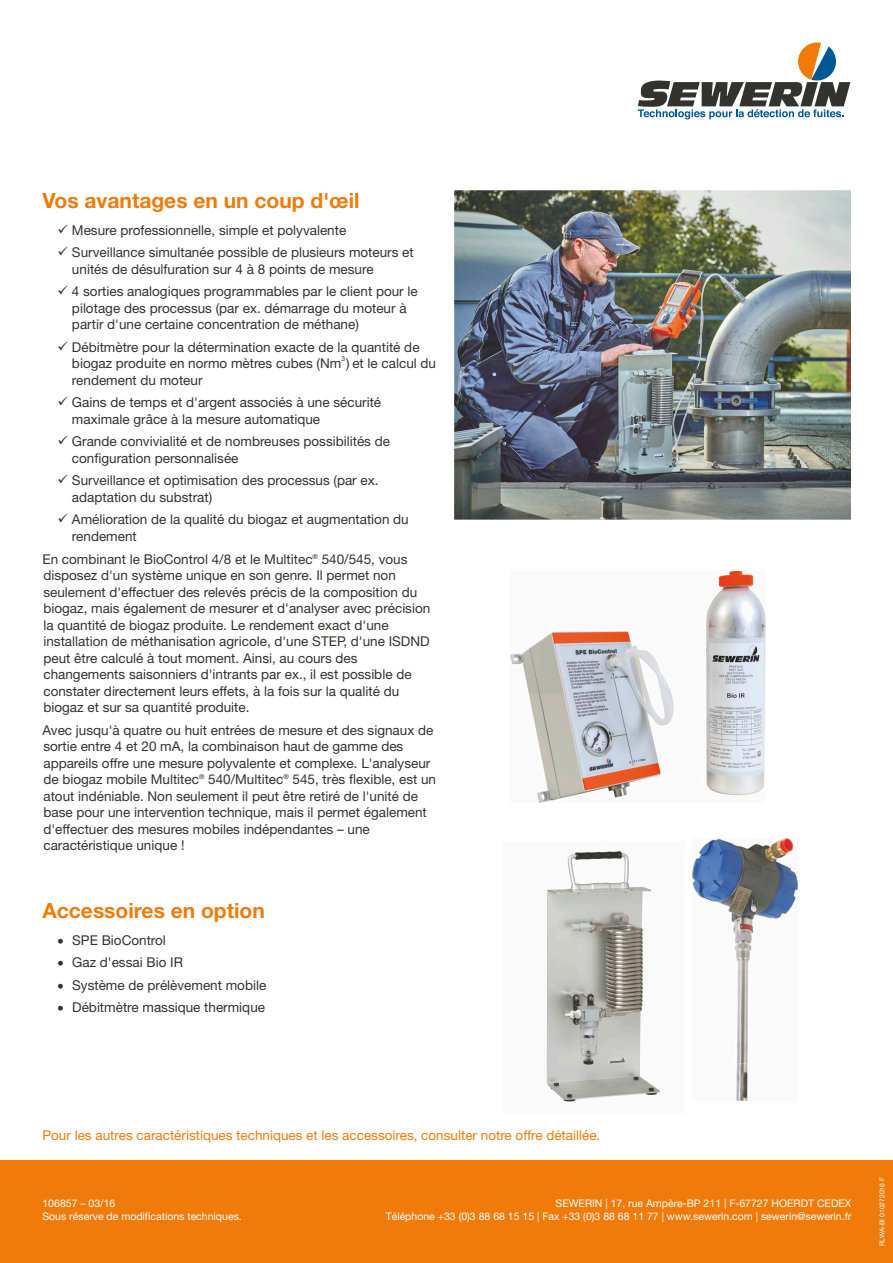
<style>
.page{position:relative;width:893px;height:1263px;background:#fff}
.page>*{position:absolute;margin:0;border:0;box-sizing:border-box;transform-origin:0 0}
.t1{font:700 21px "Helvetica Neue LT";color:#f07b0a}
.t2{font:13.5px/16.5px "Helvetica Neue LT";color:#32322f}
.t3{font:13.5px "Helvetica Neue LT";color:#f07b0a}
.t4{font:10.5px/13.5px "Helvetica Neue LT";color:#fff}
.t5{font:6.75px "Helvetica Neue LT";color:#fff}
.t6{font:6.75px "Helvetica Neue LT";color:#32322f}
</style>
<div class="page">
<div style="left:0;top:1161px;width:893px;height:102px;background:#f07b0a"></div>
<img style="left:455px;top:191px;width:395px;height:329px">
<img style="left:546px;top:851px;width:114px;height:251px">
<img style="left:692px;top:838px;width:105px;height:262px">
<img style="left:511px;top:571px;width:254px;height:231px">
<svg style="left:638px;top:43px;width:212px;height:76px"></svg>
<h1 class="t1" style="left:42px;top:193px;width:318px">Vos avantages en un coup d'œil</h1>
<p class="t2" style="left:58px;top:223px;width:290px">✓ Mesure professionnelle, simple et polyvalente</p>
<p class="t2" style="left:72px;top:245px;width:343px;text-indent:-14px">✓ Surveillance simultanée possible de plusieurs moteurs et unités de désulfuration sur 4 à 8 points de mesure</p>
<p class="t2" style="left:72px;top:284px;width:347px;text-indent:-14px">✓ 4 sorties analogiques programmables par le client pour le pilotage des processus (par ex. démarrage du moteur à partir d'une certaine concentration de méthane)</p>
<p class="t2" style="left:58px;top:340px;width:364px">✓ Débitmètre pour la détermination exacte de la quantité de</p>
<p class="t6" style="left:341px;top:357px;width:5px">3</p>
<p class="t2" style="left:72px;top:356px;width:366px">biogaz produite en normo mètres cubes (Nm ) et le calcul du rendement du moteur</p>
<p class="t2" style="left:72px;top:395px;width:311px;text-indent:-14px">✓ Gains de temps et d'argent associés à une sécurité maximale grâce à la mesure automatique</p>
<p class="t2" style="left:72px;top:434px;width:320px;text-indent:-14px">✓ Grande convivialité et de nombreuses possibilités de configuration personnalisée</p>
<p class="t2" style="left:72px;top:473px;width:308px;text-indent:-14px">✓ Surveillance et optimisation des processus (par ex. adaptation du substrat)</p>
<p class="t2" style="left:72px;top:512px;width:338px;text-indent:-14px">✓ Amélioration de la qualité du biogaz et augmentation du rendement</p>
<p class="t6" style="left:313px;top:554px;width:7px">®</p>
<p class="t2" style="left:42px;top:552px;width:389px">En combinant le BioControl 4/8 et le Multitec 540/545, vous disposez d'un système unique en son genre. Il permet non seulement d'effectuer des relevés précis de la composition du biogaz, mais également de mesurer et d'analyser avec précision la quantité de biogaz produite. Le rendement exact d'une installation de méthanisation agricole, d'une STEP, d'une ISDND peut être calculé à tout moment. Ainsi, au cours des changements saisonniers d'intrants par ex., il est possible de constater directement leurs effets, à la fois sur la qualité du biogaz et sur sa quantité produite.</p>
<p class="t2" style="left:42px;top:723px;width:392px">Avec jusqu'à quatre ou huit entrées de mesure et des signaux de sortie entre 4 et 20 mA, la combinaison haut de gamme des appareils offre une mesure polyvalente et complexe. L'analyseur</p>
<p class="t6" style="left:199px;top:774px;width:7px">®</p>
<p class="t6" style="left:283px;top:774px;width:7px">®</p>
<p class="t2" style="left:43px;top:773px;width:394px">de biogaz mobile Multitec 540/Multitec 545, très flexible, est un atout indéniable. Non seulement il peut être retiré de l'unité de base pour une intervention technique, mais il permet également d'effectuer des mesures mobiles indépendantes – une caractéristique unique !</p>
<h1 class="t1" style="left:42px;top:903px;width:224px">Accessoires en option</h1>
<p class="t2" style="left:58px;top:933px;width:110px">• SPE BioControl</p>
<p class="t2" style="left:58px;top:956px;width:127px">• Gaz d'essai Bio IR</p>
<p class="t2" style="left:58px;top:978px;width:210px">• Système de prélèvement mobile</p>
<p class="t2" style="left:58px;top:1001px;width:209px">• Débitmètre massique thermique</p>
<p class="t3" style="left:42px;top:1130px;width:559px">Pour les autres caractéristiques techniques et les accessoires, consulter notre offre détaillée.</p>
<p class="t4" style="left:42px;top:1197px;width:201px">106857 – 03/16<br>Sous réserve de modifications techniques.</p>
<p class="t4" style="left:386px;top:1197px;width:467px;text-align:right">SEWERIN | 17, rue Ampère-BP 211 | F-67727 HOERDT CEDEX<br>Téléphone +33 (0)3 88 68 15 15 | Fax +33 (0)3 88 68 11 77 | www.sewerin.com | sewerin@sewerin.fr</p>
<p class="t5" style="left:879px;top:1246px;width:70px;rotate:-90deg">RLWA-BI 010272016 F</p>
</div>
